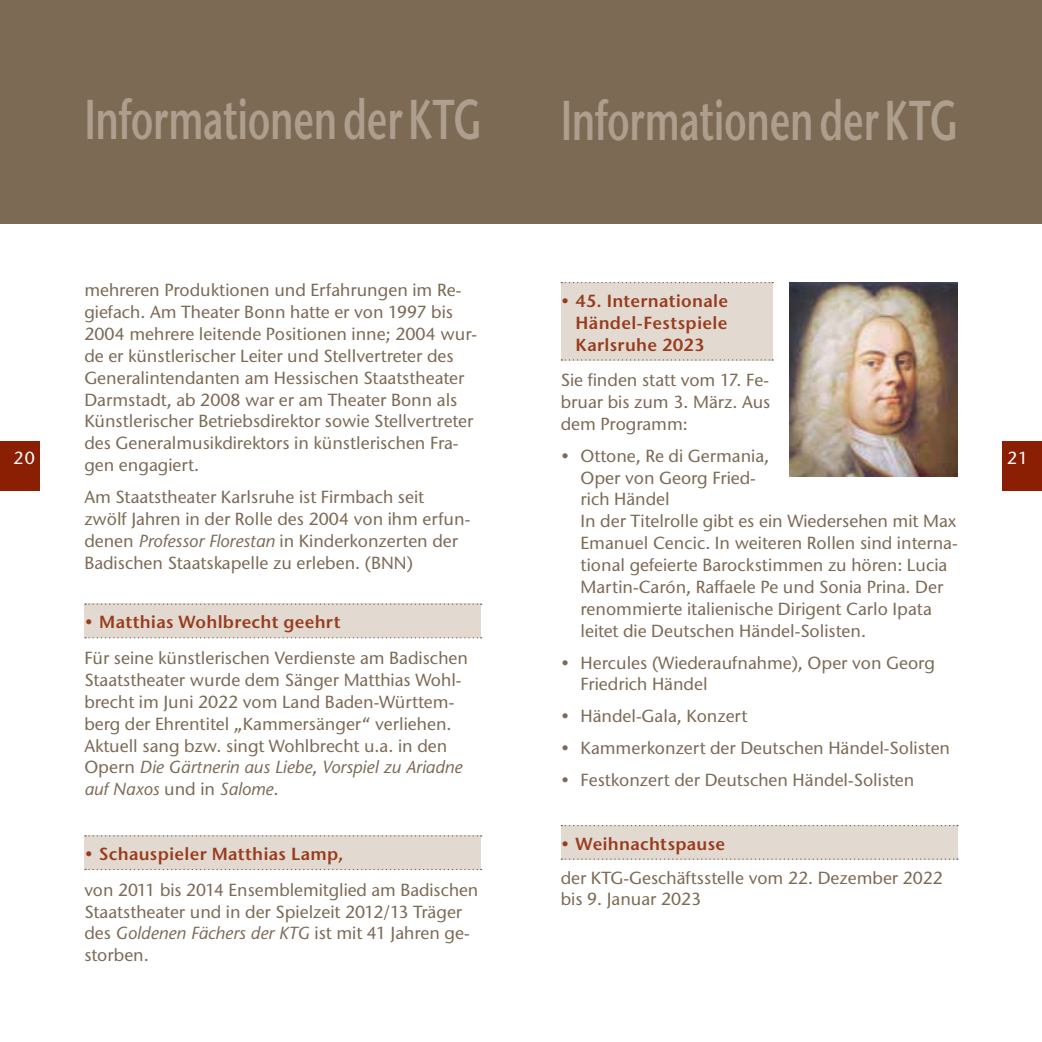
<style>
.page{position:relative;width:1042px;height:1042px;background:#fff}
.page>*{position:absolute;margin:0;border:0;box-sizing:border-box;transform-origin:0 0}
.t1{font:600 56px "Stone Sans ITC Pro";letter-spacing:-.01em;color:#ad9e8d;scale:.67 1}
.t2{font:500 17.5px/21.9px "Stone Sans ITC Pro";color:#7c6a55}
.t3{font:600 17.5px/21.9px "Stone Sans ITC Pro";letter-spacing:.015em;color:#993c1d;text-align:justify}
.t4{font:italic 17.5px/21.9px "Stone Sans";color:#7c6a55}
.t5{font:500 17.5px "Stone Sans ITC Pro";color:#fff}
.s1{font-family:"Stone Sans";font-weight:400;font-style:italic}
.s2{font-family:"Stone Sans ITC Pro";font-weight:500;font-style:normal}
</style>
<div class="page">
<div style="left:561px;top:282px;width:211px;height:78px;background:#e2d9d1"></div>
<div style="left:84px;top:835px;width:397px;height:35px;background:#e2d9d1"></div>
<div style="left:84px;top:604px;width:397px;height:34px;background:#e2d9d1"></div>
<div style="left:561px;top:825px;width:396px;height:34px;background:#e2d9d1"></div>
<div style="left:0;top:441px;width:40px;height:50px;background:#8a1f03"></div>
<div style="left:1002px;top:441px;width:40px;height:50px;background:#8a1f03"></div>
<svg style="left:561px;top:282px;width:212px;height:1px"></svg>
<svg style="left:561px;top:359px;width:212px;height:2px"></svg>
<svg style="left:561px;top:825px;width:397px;height:1px"></svg>
<svg style="left:561px;top:858px;width:397px;height:2px"></svg>
<div style="left:0;top:0;width:521px;height:223px;background:#7c6a55"></div>
<div style="left:521px;top:0;width:521px;height:223px;background:#7c6a55"></div>
<svg style="left:85px;top:603px;width:397px;height:2px"></svg>
<svg style="left:85px;top:637px;width:397px;height:1px"></svg>
<svg style="left:85px;top:835px;width:397px;height:1px"></svg>
<svg style="left:85px;top:869px;width:397px;height:1px"></svg>
<img style="left:790px;top:282px;width:167px;height:195px">
<h1 class="t1" style="left:84px;top:84px;width:594px">Informationen der KTG</h1>
<h1 class="t1" style="left:561px;top:86px;width:594px">Informationen der KTG</h1>
<p class="t2" style="left:84px;top:279px;width:394px">mehreren Produktionen und Erfahrungen im Re&shy;giefach. Am Theater Bonn hatte er von 1997 bis 2004 mehrere leitende Positionen inne; 2004 wur&shy;de er künstlerischer Leiter und Stellvertreter des Generalintendanten am Hessischen Staatstheater Darmstadt, ab 2008 war er am Theater Bonn als Künstlerischer Betriebsdirektor sowie Stellvertreter des Generalmusikdirektors in künstlerischen Fra&shy;gen engagiert.</p>
<p class="t2" style="left:84px;top:486px;width:387px">Am Staatstheater Karlsruhe ist Firmbach seit zwölf Jahren in der Rolle des 2004 von ihm erfun&shy;denen <span class="s1">Professor Florestan</span> in Kinderkonzerten der Badischen Staatskapelle zu erleben. (BNN)</p>
<p class="t3" style="left:575px;top:290px;width:154px;text-indent:-15px">• 45. Internationale Händel-Festspiele Karlsruhe 2023</p>
<p class="t2" style="left:561px;top:369px;width:211px;text-align:justify">Sie finden statt vom 17. Fe&shy;bruar bis zum 3. März. Aus dem Programm:</p>
<p class="t2" style="left:561px;top:444px;width:210px">• Ottone, Re di Germania,</p>
<p class="t2" style="left:580px;top:466px;width:177px">Oper von Georg Fried-</p>
<p class="t2" style="left:580px;top:488px;width:91px">rich Händel</p>
<p class="t2" style="left:561px;top:510px;width:397px">I n der Titelrolle gibt es ein Wiedersehen mit Max</p>
<p class="t2" style="left:580px;top:532px;width:378px">Emanuel Cencic. I n weiteren Rollen sind interna-</p>
<p class="t2" style="left:580px;top:554px;width:368px">tional gefeierte Barockstimmen zu hören: Lucia</p>
<p class="t2" style="left:580px;top:576px;width:364px">Martin-Carón, Raffaele Pe und Sonia Prina. Der</p>
<p class="t2" style="left:580px;top:598px;width:353px">renommierte italienische Dirigent Carlo I pata</p>
<p class="t2" style="left:580px;top:619px;width:287px">leitet die Deutschen Händel-Solisten.</p>
<p class="t2" style="left:580px;top:651px;width:356px;text-indent:-20px">• Hercules (Wiederaufnahme), Oper von Georg<br>Friedrich Händel</p>
<p class="t2" style="left:561px;top:705px;width:188px">• Händel-Gala, Konzert</p>
<p class="t2" style="left:561px;top:737px;width:391px">• Kammerkonzert der Deutschen Händel-Solisten</p>
<p class="t2" style="left:561px;top:768px;width:355px">• Festkonzert der Deutschen Händel-Solisten</p>
<p class="t5" style="left:13px;top:447px;width:23px">20</p>
<p class="t5" style="left:1007px;top:447px;width:22px">21</p>
<p class="t3" style="left:84px;top:611px;width:258px">• Matthias Wohlbrecht geehrt</p>
<p class="t2" style="left:84px;top:647px;width:385px">Für seine künstlerischen Verdienste am Badischen Staatstheater wurde dem Sänger Matthias Wohl&shy;brecht im Juni 2022 vom Land Baden-Württem&shy;berg der Ehrentitel „Kammersänger“ verliehen.<br>Aktuell sang bzw. singt Wohlbrecht u.a. in den</p>
<p class="t4" style="left:84px;top:756px;width:379px"><span class="s2">Opern</span> Die Gärtnerin aus Liebe<span class="s2">,</span> Vorspiel zu Ariadne auf Naxos <span class="s2">und in</span> Salome<span class="s2">.</span></p>
<p class="t3" style="left:84px;top:843px;width:261px">• Schauspieler Matthias Lamp,</p>
<p class="t2" style="left:84px;top:878px;width:395px">von 2011 bis 2014 Ensemblemitglied am Badischen<br>Staatstheater und in der Spielzeit 2012/13 Träger</p>
<p class="t4" style="left:84px;top:922px;width:387px"><span class="s2">des</span> Goldenen Fächers der KTG <span class="s2">ist mit 41 Jahren ge-</span></p>
<p class="t2" style="left:84px;top:944px;width:66px">storben.</p>
<p class="t3" style="left:561px;top:832px;width:166px">• Weihnachtspause</p>
<p class="t2" style="left:561px;top:868px;width:384px;line-height:21px">der KTG-Geschäftsstelle vom 22. Dezember 2022 bis 9. Januar 2023</p>
</div>
